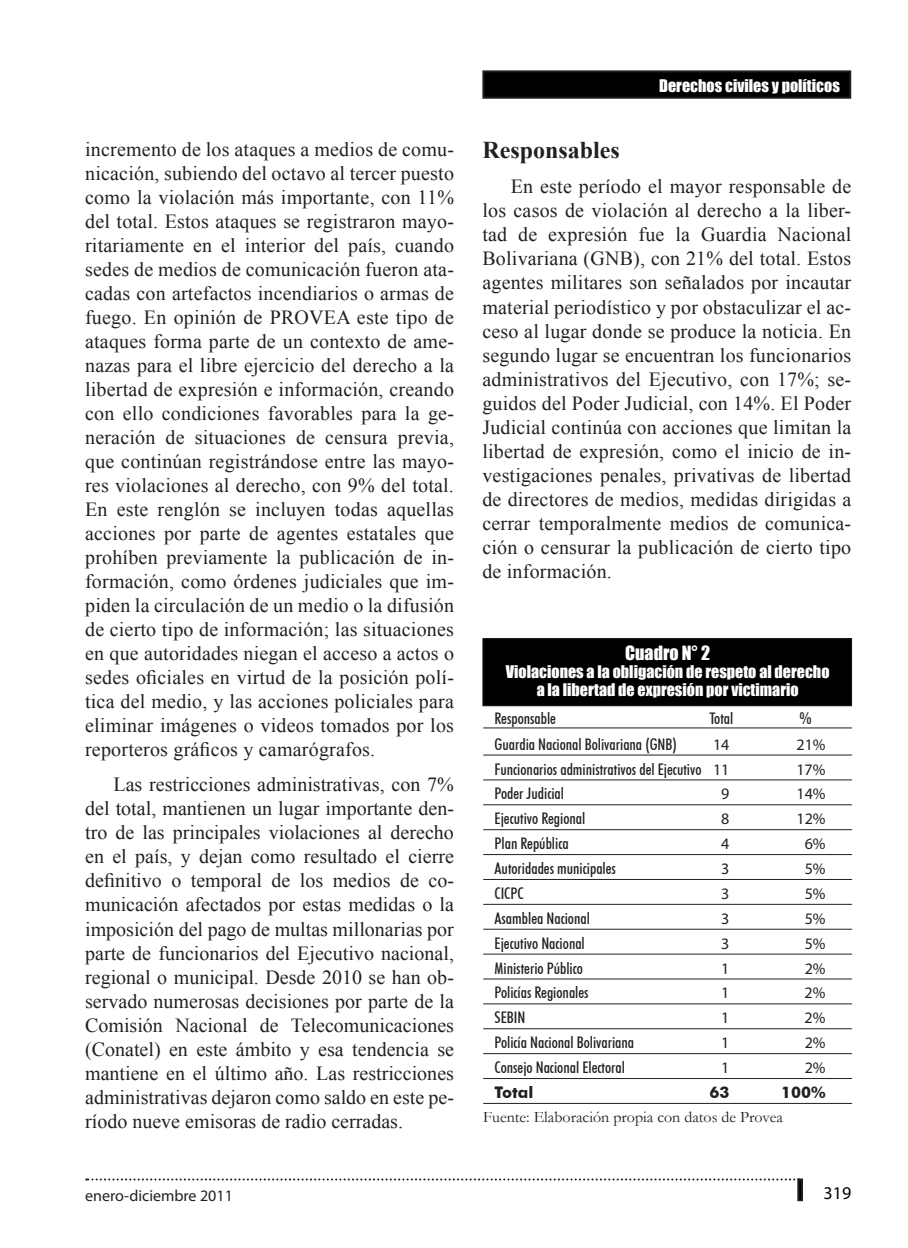
<style>
.page{position:relative;width:908px;height:1248px;background:#fff}
.page>*{position:absolute;margin:0;border:0;box-sizing:border-box;transform-origin:0 0}
.intertítulo_1{font:700 24px "Times New Roman";color:#231f20}
.Párrafo{font:20px/24px "Times New Roman";letter-spacing:.01em;color:#231f20;text-align:justify}
.Tabla_Subtítulos{font:18px "Impact";color:#fff}
.t1{font:18px "Myriad Pro";color:#000}
.Tabla{font:500 condensed 16px "Futura BT";color:#231f20}
.Tabla_título{font:16px/18px "Impact";color:#fff;text-align:center}
.Tabla-2{font:16px "Myriad Pro";color:#231f20}
.Fuente{font:16px "Garamond";color:#231f20}
.Tabla_Subtítulos-2{font:500 condensed 16px "Futura BT";color:#231f20}
.Tabla-3{font:700 16px "Futura BT";color:#231f20}
.s1{font-family:"Myriad Pro";font-weight:400;font-stretch:normal}
</style>
<div class="page">
<div style="left:483px;top:71px;width:366px;height:27px;background:#000"></div>
<div style="left:482px;top:70px;width:368px;height:29px;border:2px solid #231f20"></div>
<svg style="left:86px;top:1178px;width:710px;height:2px"></svg>
<div style="left:797px;top:1178px;width:5px;height:22px;border:2px solid #231f20"></div>
<hr style="left:483px;top:754px;width:368px;height:1px;background:#231f20">
<hr style="left:483px;top:779px;width:368px;height:1px;background:#231f20">
<hr style="left:483px;top:804px;width:368px;height:1px;background:#231f20">
<hr style="left:483px;top:829px;width:368px;height:1px;background:#231f20">
<hr style="left:483px;top:854px;width:368px;height:1px;background:#231f20">
<hr style="left:483px;top:879px;width:368px;height:1px;background:#231f20">
<hr style="left:483px;top:903px;width:368px;height:1px;background:#231f20">
<hr style="left:483px;top:928px;width:368px;height:1px;background:#231f20">
<hr style="left:483px;top:953px;width:368px;height:1px;background:#231f20">
<hr style="left:483px;top:978px;width:368px;height:1px;background:#231f20">
<hr style="left:483px;top:1003px;width:368px;height:1px;background:#231f20">
<hr style="left:483px;top:1028px;width:368px;height:1px;background:#231f20">
<hr style="left:483px;top:1053px;width:368px;height:1px;background:#231f20">
<hr style="left:483px;top:1078px;width:368px;height:1px;background:#231f20">
<hr style="left:483px;top:1102px;width:368px;height:1px;background:#231f20">
<hr style="left:483px;top:727px;width:368px;height:1px;background:#231f20">
<div style="left:482px;top:638px;width:369px;height:67px;background:#000"></div>
<div style="left:482px;top:638px;width:369px;height:68px;border:1px solid #231f20"></div>
<p class="Párrafo" style="left:85px;top:137px;width:370px">incremento de los ataques a medios de comu&shy;nicación, subiendo del octavo al tercer puesto como la violación más importante, con 11% del total. Estos ataques se registraron mayo&shy;ritariamente en el interior del país, cuando sedes de medios de comunicación fueron ata&shy;cadas con artefactos incendiarios o armas de fuego. En opinión de PROVEA este tipo de ataques forma parte de un contexto de ame&shy;nazas para el libre ejercicio del derecho a la libertad de expresión e información, creando con ello condiciones favorables para la ge&shy;neración de situaciones de censura previa, que continúan registrándose entre las mayo&shy;res violaciones al derecho, con 9% del total.<br>En este renglón se incluyen todas aquellas acciones por parte de agentes estatales que prohíben previamente la publicación de in&shy;formación, como órdenes judiciales que im&shy;piden la circulación de un medio o la difusión de cierto tipo de información; las situaciones en que autoridades niegan el acceso a actos o sedes oficiales en virtud de la posición polí&shy;tica del medio, y las acciones policiales para eliminar imágenes o videos tomados por los reporteros gráficos y camarógrafos.</p>
<p class="Párrafo" style="left:85px;top:772px;width:370px;text-indent:28px">Las restricciones administrativas, con 7% del total, mantienen un lugar importante den&shy;tro de las principales violaciones al derecho en el país, y dejan como resultado el cierre definitivo o temporal de los medios de co&shy;municación afectados por estas medidas o la imposición del pago de multas millonarias por parte de funcionarios del Ejecutivo nacional, regional o municipal. Desde 2010 se han ob&shy;servado numerosas decisiones por parte de la Comisión Nacional de Telecomunicaciones (Conatel) en este ámbito y esa tendencia se mantiene en el último año. Las restricciones administrativas dejaron como saldo en este pe&shy;ríodo nueve emisoras de radio cerradas.</p>
<p class="Tabla_título" style="left:659px;top:76px;width:182px">Derechos civiles y políticos</p>
<p class="intertítulo_1" style="left:482px;top:133px;width:139px">Responsables</p>
<p class="Párrafo" style="left:482px;top:174px;width:370px;text-indent:28px">En este período el mayor responsable de los casos de violación al derecho a la liber&shy;tad de expresión fue la Guardia Nacional Bolivariana (GNB), con 21% del total. Estos agentes militares son señalados por incautar material periodístico y por obstaculizar el ac&shy;ceso al lugar donde se produce la noticia. En segundo lugar se encuentran los funcionarios administrativos del Ejecutivo, con 17%; se&shy;guidos del Poder Judicial, con 14%. El Poder Judicial continúa con acciones que limitan la libertad de expresión, como el inicio de in&shy;vestigaciones penales, privativas de libertad de directores de medios, medidas dirigidas a cerrar temporalmente medios de comunica&shy;ción o censurar la publicación de cierto tipo de información.</p>
<p class="Tabla_Subtítulos" style="left:625px;top:638px;width:86px">Cuadro N° 2</p>
<p class="Tabla_título" style="left:505px;top:662px;width:325px">Violaciones a la obligación de respeto al derecho a la libertad de expresión por victimario</p>
<p class="Tabla_Subtítulos-2" style="left:494px;top:708px;width:63px">Responsable</p>
<p class="Tabla_Subtítulos-2" style="left:709px;top:708px;width:25px">Total</p>
<p class="Tabla_Subtítulos-2" style="left:799px;top:708px;width:14px">%</p>
<p class="Tabla" style="left:494px;top:734px;width:184px">Guardia Nacional Bolivariana (GNB)</p>
<p class="Tabla-2" style="left:712px;top:734px;width:18px">14</p>
<p class="Tabla-2" style="left:796px;top:734px;width:31px">21%</p>
<p class="Tabla" style="left:494px;top:759px;width:236px">Funcionarios administrativos del Ejecutivo <span class="s1">11</span></p>
<p class="Tabla-2" style="left:796px;top:759px;width:31px">17%</p>
<p class="Tabla" style="left:494px;top:784px;width:71px">Poder Judicial</p>
<p class="Tabla-2" style="left:721px;top:784px;width:10px">9</p>
<p class="Tabla-2" style="left:796px;top:784px;width:31px">14%</p>
<p class="Tabla" style="left:494px;top:808px;width:92px">Ejecutivo Regional</p>
<p class="Tabla-2" style="left:721px;top:809px;width:10px">8</p>
<p class="Tabla-2" style="left:796px;top:809px;width:31px">12%</p>
<p class="Tabla" style="left:494px;top:833px;width:76px">Plan República</p>
<p class="Tabla-2" style="left:721px;top:833px;width:10px">4</p>
<p class="Tabla-2" style="left:804px;top:833px;width:22px">6%</p>
<p class="Tabla" style="left:494px;top:858px;width:123px">Autoridades municipales</p>
<p class="Tabla-2" style="left:721px;top:858px;width:10px">3</p>
<p class="Tabla-2" style="left:804px;top:858px;width:22px">5%</p>
<p class="Tabla" style="left:494px;top:883px;width:30px">CICPC</p>
<p class="Tabla-2" style="left:721px;top:883px;width:10px">3</p>
<p class="Tabla-2" style="left:804px;top:883px;width:22px">5%</p>
<p class="Tabla" style="left:494px;top:908px;width:97px">Asamblea Nacional</p>
<p class="Tabla-2" style="left:721px;top:908px;width:10px">3</p>
<p class="Tabla-2" style="left:804px;top:908px;width:22px">5%</p>
<p class="Tabla" style="left:494px;top:933px;width:92px">Ejecutivo Nacional</p>
<p class="Tabla-2" style="left:721px;top:933px;width:10px">3</p>
<p class="Tabla-2" style="left:804px;top:933px;width:22px">5%</p>
<p class="Tabla" style="left:494px;top:958px;width:90px">Ministerio Público</p>
<p class="Tabla-2" style="left:721px;top:958px;width:10px">1</p>
<p class="Tabla-2" style="left:804px;top:958px;width:22px">2%</p>
<p class="Tabla" style="left:494px;top:982px;width:96px">Policías Regionales</p>
<p class="Tabla-2" style="left:721px;top:983px;width:10px">1</p>
<p class="Tabla-2" style="left:804px;top:983px;width:22px">2%</p>
<p class="Tabla" style="left:494px;top:1007px;width:32px">SEBIN</p>
<p class="Tabla-2" style="left:721px;top:1007px;width:10px">1</p>
<p class="Tabla-2" style="left:804px;top:1007px;width:22px">2%</p>
<p class="Tabla" style="left:494px;top:1032px;width:141px">Policía Nacional Bolivariana</p>
<p class="Tabla-2" style="left:721px;top:1032px;width:10px">1</p>
<p class="Tabla-2" style="left:804px;top:1032px;width:22px">2%</p>
<p class="Tabla" style="left:494px;top:1057px;width:132px">Consejo Nacional Electoral</p>
<p class="Tabla-2" style="left:721px;top:1057px;width:10px">1</p>
<p class="Tabla-2" style="left:804px;top:1057px;width:22px">2%</p>
<p class="Tabla-3" style="left:494px;top:1082px;width:40px">Total</p>
<p class="Tabla-3" style="left:709px;top:1082px;width:21px">63</p>
<p class="Tabla-3" style="left:780px;top:1082px;width:46px">100%</p>
<p class="Fuente" style="left:483px;top:1105px;width:301px">Fuente: Elaboración propia con datos de Provea</p>
<p class="Tabla-2" style="left:85px;top:1185px;width:149px">enero-diciembre 2011</p>
<p class="t1" style="left:823px;top:1181px;width:29px">319</p>
</div>
